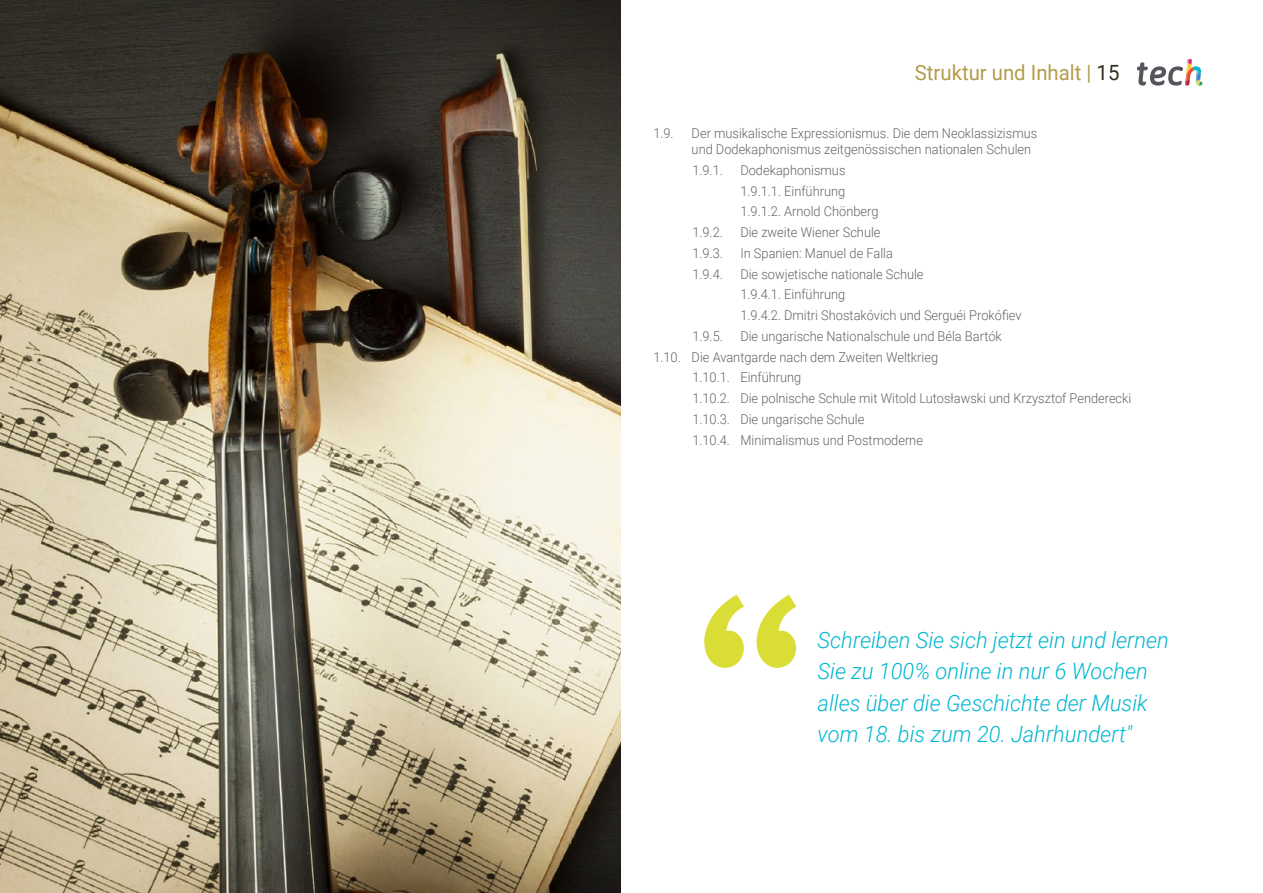
<style>
.page{position:relative;width:1263px;height:893px;background:#fff}
.page>*{position:absolute;margin:0;border:0;box-sizing:border-box;transform-origin:0 0}
.t1{font:italic 300 22.5px/31.5px "Roboto";color:#00b7d1}
.t2{font:21px "Roboto";color:#b49c4b}
.t3{font:300 13.5px/20.7px "Roboto";color:#61646a;scale:.95 1}
.s1{color:#312e20}
</style>
<div class="page">
<svg style="left:1137px;top:59px;width:65px;height:27px"></svg>
<img style="left:0;top:0;width:621px;height:893px">
<svg style="left:704px;top:595px;width:92px;height:73px"></svg>
<h2 class="t2" style="left:915px;top:57px;width:206px">Struktur und Inhalt | <span class="s1">15</span></h2>
<p class="t3" style="left:653px;top:122px;width:23px">1.9.</p>
<p class="t3" style="left:692px;top:124px;width:365px;line-height:16.5px">Der musikalische Expressionismus. Die dem Neoklassizismus und Dodekaphonismus zeitgenössischen nationalen Schulen</p>
<p class="t3" style="left:692px;top:159px;width:34px">1.9.1.</p>
<p class="t3" style="left:740px;top:159px;width:147px">Dodekaphonismus<br>1.9.1.1. Einführung<br>1.9.1.2. Arnold Chönberg</p>
<p class="t3" style="left:692px;top:222px;width:34px">1.9.2.</p>
<p class="t3" style="left:740px;top:222px;width:149px">Die zweite Wiener Schule</p>
<p class="t3" style="left:692px;top:242px;width:34px">1.9.3.</p>
<p class="t3" style="left:740px;top:242px;width:162px">In Spanien: Manuel de Falla</p>
<p class="t3" style="left:692px;top:263px;width:34px">1.9.4.</p>
<p class="t3" style="left:740px;top:263px;width:297px">Die sowjetische nationale Schule<br>1.9.4.1. Einführung<br>1.9.4.2. Dmitri Shostakóvich und Serguéi Prokófiev</p>
<p class="t3" style="left:692px;top:325px;width:34px">1.9.5.</p>
<p class="t3" style="left:740px;top:325px;width:277px">Die ungarische Nationalschule und Béla Bartók</p>
<p class="t3" style="left:653px;top:346px;width:301px">1.10. Die Avantgarde nach dem Zweiten Weltkrieg</p>
<p class="t3" style="left:692px;top:367px;width:116px">1.10.1. Einführung</p>
<p class="t3" style="left:692px;top:388px;width:464px">1.10.2. Die polnische Schule mit Witold Lutosławski und Krzysztof Penderecki</p>
<p class="t3" style="left:692px;top:408px;width:182px">1.10.3. Die ungarische Schule</p>
<p class="t3" style="left:692px;top:429px;width:244px">1.10.4. Minimalismus und Postmoderne</p>
<h1 class="t1" style="left:818px;top:623px;width:353px">Schreiben Sie sich jetzt ein und lernen Sie zu 100% online in nur 6 Wochen alles über die Geschichte der Musik vom 18. bis zum 20. Jahrhundert"</h1>
</div>
